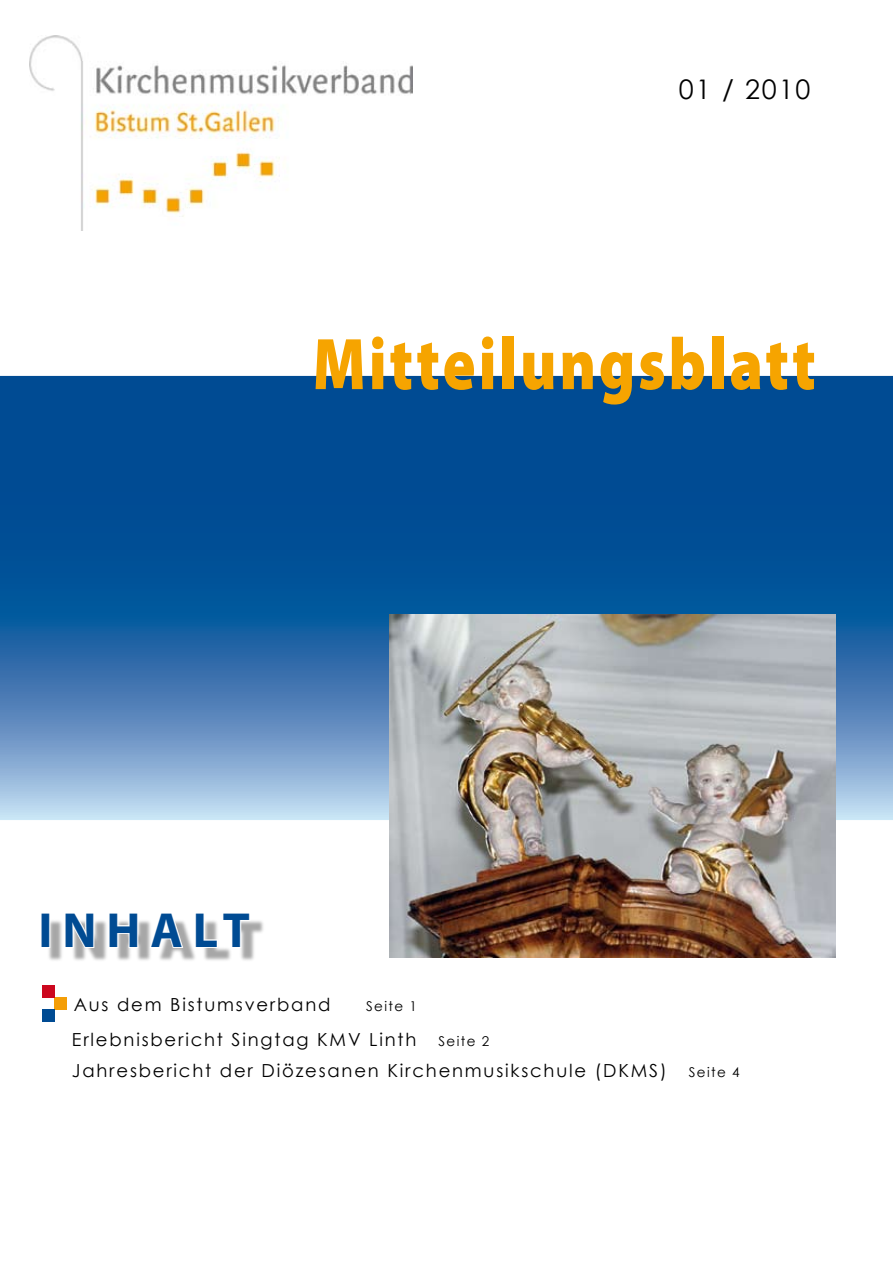
<style>
.page{position:relative;width:893px;height:1263px;background:#fff}
.page>*{position:absolute;margin:0;border:0;box-sizing:border-box;transform-origin:0 0}
.t1{font:900 73.8px "Myriad Pro";letter-spacing:.045em;color:#f6a400;scale:.83 1}
.t2{font:700 49.5px "Myriad Pro";letter-spacing:.2em;color:#004b93}
.t3{font:27px "Century Gothic";letter-spacing:.07em;color:#000}
.t4{font:18px "Century Gothic";letter-spacing:.1em;color:#000}
.t5{font:13.5px "Century Gothic";letter-spacing:.1em;color:#000}
.s1{font-size:13.5px}
</style>
<div class="page">
<svg style="left:0;top:375px;width:893px;height:446px;background:#1e62a2"></svg>
<img style="left:30px;top:35px;width:383px;height:196px">
<div style="left:47px;top:918px;width:218px;height:45px;background:#000;opacity:.35"></div>
<svg style="left:63px;top:918px;width:32px;height:32px"></svg>
<svg style="left:107px;top:918px;width:32px;height:31px"></svg>
<svg style="left:148px;top:918px;width:37px;height:31px"></svg>
<svg style="left:194px;top:918px;width:57px;height:31px"></svg>
<img style="left:389px;top:615px;width:446px;height:343px">
<div style="left:54px;top:997px;width:12px;height:12px;background:#f49e07"></div>
<div style="left:42px;top:1009px;width:12px;height:12px;background:#004b93"></div>
<div style="left:42px;top:985px;width:12px;height:12px;background:#cc071e"></div>
<h3 class="t3" style="left:679px;top:70px;width:133px">01 / 2010</h3>
<h1 class="t1" style="left:313px;top:315px;width:608px">Mitteilungsblatt</h1>
<h2 class="t2" style="left:38px;top:898px;width:213px">INHALT</h2>
<p class="t4" style="left:74px;top:992px;width:258px">Aus dem Bistumsverband</p>
<p class="t5" style="left:366px;top:997px;width:52px">Seite 1</p>
<p class="t4" style="left:72px;top:1027px;width:419px">Erlebnisbericht Singtag KMV Linth <span class="s1">Seite 2</span></p>
<p class="t4" style="left:72px;top:1058px;width:669px">Jahresbericht der Diözesanen Kirchenmusikschule (DKMS) <span class="s1">Seite 4</span></p>
</div>
